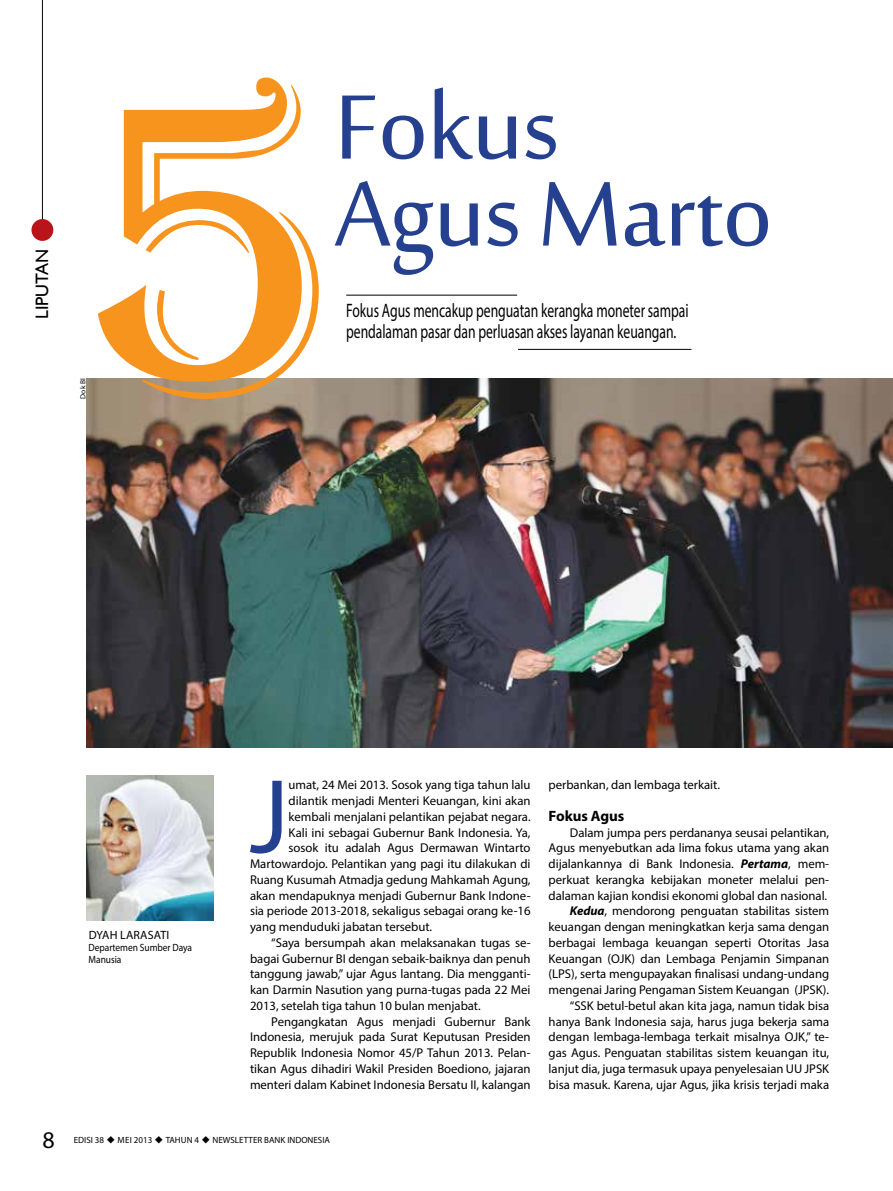
<style>
.page{position:relative;width:893px;height:1191px;background:#fff}
.page>*{position:absolute;margin:0;border:0;box-sizing:border-box;transform-origin:0 0}
.t1{font:425.1px "Algerian";color:#f7941e}
.t2{font:126px "Sakkal Majalla";letter-spacing:-.01em;color:#25408f}
.t3{font:106.2px "Myriad Pro";color:#25408f}
.t4{font:24px "Myriad Pro";color:#000}
.t5{font:19.5px "Myriad Pro";letter-spacing:-.005em;color:#000;scale:.7 1}
.t6{font:18px "Gill Sans";color:#000}
.t7{font:700 15px "Myriad Pro";letter-spacing:-.005em;color:#000}
.t8{font:12.75px/15.8px "Myriad Pro";letter-spacing:-.005em;color:#000;text-align:right}
.t9{font:12px "Myriad Pro";letter-spacing:.015em;color:#000}
.t10{font:10.5px/12px "Myriad Pro";letter-spacing:-.005em;color:#000;scale:.9 1}
.t11{font:9px "Myriad Pro";color:#000}
.t12{font:7.5px "Myriad Pro";color:#000}
.s1{font-weight:700;font-style:italic}
</style>
<div class="page">
<hr style="left:42px;top:0;width:1px;height:230px;background:#000">
<div style="left:31px;top:219px;width:22px;height:22px;background:#ba141a;border-radius:50%"></div>
<hr style="left:346px;top:295px;width:171px;height:1px;background:#000">
<hr style="left:518px;top:349px;width:173px;height:1px;background:#000">
<img style="left:86px;top:775px;width:127px;height:145px">
<img style="left:86px;top:378px;width:807px;height:369px">
<h3 class="t6" style="left:32px;top:319px;width:70px;rotate:-90deg">liputan</h3>
<p class="t12" style="left:78px;top:398px;width:21px;rotate:-90deg">Dok BI</p>
<h1 class="t1" style="left:84px;top:12px;width:257px">5</h1>
<h2 class="t2" style="left:334px;top:58px;width:227px">Fokus</h2>
<h2 class="t2" style="left:334px;top:145px;width:440px">Agus Marto</h2>
<h3 class="t5" style="left:346px;top:298px;width:491px">Fokus Agus mencakup penguatan kerangka moneter sampai</h3>
<h3 class="t5" style="left:346px;top:319px;width:473px">pendalaman pasar dan perluasan akses layanan keuangan.</h3>
<p class="t9" style="left:89px;top:927px;width:82px">DyAH LARASATI</p>
<p class="t10" style="left:89px;top:941px;width:116px">Departemen Sumber Daya<br>Manusia</p>
<h3 class="t3" style="left:250px;top:751px;width:41px">J</h3>
<p class="t8" style="left:289px;top:777px;width:244px">umat, 24 Mei 2013. Sosok yang tiga tahun lalu</p>
<p class="t8" style="left:289px;top:792px;width:244px">dilantik menjadi Menteri Keuangan, kini akan</p>
<p class="t8" style="left:289px;top:808px;width:244px">kembali menjalani pelantikan pejabat negara.</p>
<p class="t8" style="left:289px;top:824px;width:244px">Kali ini sebagai Gubernur Bank Indonesia. Ya,</p>
<p class="t8" style="left:289px;top:840px;width:244px">sosok itu adalah Agus Dermawan Wintarto</p>
<p class="t8" style="left:250px;top:855px;width:282px">Martowardojo. Pelantikan yang pagi itu dilakukan di</p>
<p class="t8" style="left:250px;top:871px;width:282px">Ruang Kusumah Atmadja gedung Mahkamah Agung,</p>
<p class="t8" style="left:250px;top:887px;width:282px">akan mendapuknya menjadi Gubernur Bank Indone-</p>
<p class="t8" style="left:250px;top:903px;width:282px">sia periode 2013-2018, sekaligus sebagai orang ke-16</p>
<p class="t8" style="left:250px;top:918px;width:184px">yang menduduki jabatan tersebut.</p>
<p class="t8" style="left:271px;top:934px;width:261px">“Saya bersumpah akan melaksanakan tugas se-</p>
<p class="t8" style="left:250px;top:950px;width:282px">bagai Gubernur BI dengan sebaik-baiknya dan penuh</p>
<p class="t8" style="left:250px;top:966px;width:282px">tanggung jawab,” ujar Agus lantang. Dia mengganti-</p>
<p class="t8" style="left:250px;top:981px;width:282px">kan Darmin Nasution yang purna-tugas pada 22 Mei</p>
<p class="t8" style="left:250px;top:997px;width:232px">2013, setelah tiga tahun 10 bulan menjabat.</p>
<p class="t8" style="left:271px;top:1013px;width:261px">Pengangkatan Agus menjadi Gubernur Bank</p>
<p class="t8" style="left:250px;top:1029px;width:282px">Indonesia, merujuk pada Surat Keputusan Presiden</p>
<p class="t8" style="left:250px;top:1044px;width:282px">Republik Indonesia Nomor 45/P Tahun 2013. Pelan-</p>
<p class="t8" style="left:250px;top:1060px;width:282px">tikan Agus dihadiri Wakil Presiden Boediono, jajaran</p>
<p class="t8" style="left:250px;top:1076px;width:282px">menteri dalam Kabinet Indonesia Bersatu II, kalangan</p>
<p class="t8" style="left:549px;top:777px;width:173px">perbankan, dan lembaga terkait.</p>
<p class="t7" style="left:549px;top:806px;width:77px">Fokus Agus</p>
<p class="t8" style="left:549px;top:824px;width:282px">Dalam jumpa pers perdananya seusai pelantikan, Agus menyebutkan ada lima fokus utama yang akan dijalankannya di Bank Indonesia. <span class="s1">Pertama</span>, mem&shy;perkuat kerangka kebijakan moneter melalui pen&shy;dalaman kajian kondisi ekonomi global dan nasional.<br><span class="s1">Kedua</span>, mendorong penguatan stabilitas sistem keuangan dengan meningkatkan kerja sama dengan berbagai lembaga keuangan seperti Otoritas Jasa Keuangan (OJK) dan Lembaga Penjamin Simpanan (LPS), serta mengupayakan finalisasi undang-undang mengenai Jaring Pengaman Sistem Keuangan (JPSK). “SSK betul-betul akan kita jaga, namun tidak bisa hanya Bank Indonesia saja, harus juga bekerja sama dengan lembaga-lembaga terkait misalnya OJK,” te&shy;gas Agus. Penguatan stabilitas sistem keuangan itu, lanjut dia, juga termasuk upaya penyelesaian UU JPSK bisa masuk. Karena, ujar Agus, jika krisis terjadi maka</p>
<h3 class="t4" style="left:43px;top:1125px;width:14px">8</h3>
<p class="t11" style="left:74px;top:1134px;width:50px">EDISI 38 ◆ mei</p>
<p class="t11" style="left:134px;top:1134px;width:198px">2013 ◆ TAHUN 4 ◆ NEWSLETTER BANK INDONESIA</p>
</div>
